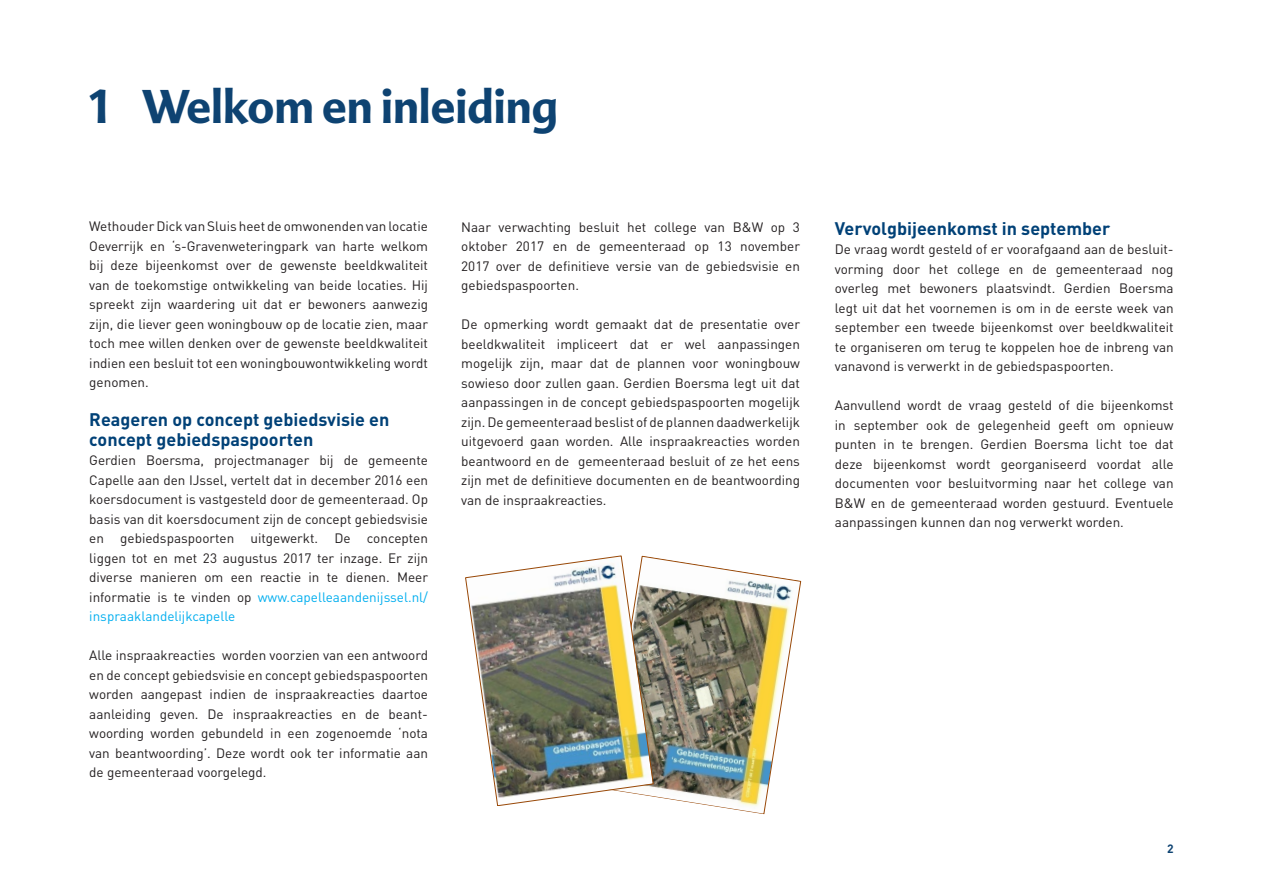
<style>
.page{position:relative;width:1263px;height:893px;background:#fff}
.page>*{position:absolute;margin:0;border:0;box-sizing:border-box;transform-origin:0 0}
.Kop_hoofdstuk{font:700 45px "Advert";color:#0e4372;scale:.95 1}
._03_kopje{font:700 18px/19.5px "DIN Pro";color:#004177}
._03_body{font:13.5px/19.5px "DIN Pro";color:#231f20;text-align:justify}
.t1{font:700 12px "DIN Pro";color:#0e4372}
.s1{color:#00aeef}
</style>
<div class="page">
<img style="left:654px;top:557px;width:148px;height:258px">
<img style="left:465px;top:555px;width:189px;height:251px">
<p class="Kop_hoofdstuk" style="left:89px;top:78px;width:495px">1 Welkom en inleiding</p>
<p class="_03_body" style="left:89px;top:216px;width:340px">Wethouder Dick van Sluis heet de omwonenden van locatie Oeverrijk en ‘s-Gravenweteringpark van harte welkom bij deze bijeenkomst over de gewenste beeldkwaliteit van de toekomstige ontwikkeling van beide locaties. Hij spreekt zijn waardering uit dat er bewoners aanwezig zijn, die liever geen woningbouw op de locatie zien, maar toch mee willen denken over de gewenste beeldkwaliteit indien een besluit tot een woningbouwontwikkeling wordt genomen.</p>
<p class="_03_kopje" style="left:89px;top:409px;width:301px">Reageren op concept gebiedsvisie en concept gebiedspaspoorten</p>
<p class="_03_body" style="left:89px;top:450px;width:340px">Gerdien Boersma, projectmanager bij de gemeente Capelle aan den IJssel, vertelt dat in december 2016 een koersdocument is vastgesteld door de gemeenteraad. Op basis van dit koersdocument zijn de concept gebiedsvisie en gebiedspaspoorten uitgewerkt. De concepten liggen tot en met 23 augustus 2017 ter inzage. Er zijn diverse manieren om een reactie in te dienen. Meer informatie is te vinden op <span class="s1">www.capelleaandenijssel.nl/ inspraaklandelijkcapelle</span></p>
<p class="_03_body" style="left:89px;top:645px;width:340px">Alle inspraakreacties worden voorzien van een antwoord en de concept gebiedsvisie en concept gebiedspaspoorten worden aangepast indien de inspraakreacties daartoe aanleiding geven. De inspraakreacties en de beant&shy;woording worden gebundeld in een zogenoemde ‘nota van beantwoording’. Deze wordt ook ter informatie aan de gemeenteraad voorgelegd.</p>
<p class="_03_body" style="left:461px;top:216px;width:340px">Naar verwachting besluit het college van B&amp;W op 3 oktober 2017 en de gemeenteraad op 13 november 2017 over de definitieve versie van de gebiedsvisie en gebiedspaspoorten.</p>
<p class="_03_body" style="left:461px;top:314px;width:340px">De opmerking wordt gemaakt dat de presentatie over beeldkwaliteit impliceert dat er wel aanpassingen mogelijk zijn, maar dat de plannen voor woningbouw sowieso door zullen gaan. Gerdien Boersma legt uit dat aanpassingen in de concept gebiedspaspoorten mogelijk zijn. De gemeenteraad beslist of de plannen daadwerkelijk uitgevoerd gaan worden. Alle inspraakreacties worden beantwoord en de gemeenteraad besluit of ze het eens zijn met de definitieve documenten en de beantwoording van de inspraakreacties.</p>
<p class="_03_kopje" style="left:835px;top:218px;width:277px">Vervolgbijeenkomst in september</p>
<p class="_03_body" style="left:835px;top:239px;width:340px">De vraag wordt gesteld of er voorafgaand aan de besluit&shy;vorming door het college en de gemeenteraad nog overleg met bewoners plaatsvindt. Gerdien Boersma legt uit dat het voornemen is om in de eerste week van september een tweede bijeenkomst over beeldkwaliteit te organiseren om terug te koppelen hoe de inbreng van vanavond is verwerkt in de gebiedspaspoorten.</p>
<p class="_03_body" style="left:835px;top:395px;width:340px">Aanvullend wordt de vraag gesteld of die bijeenkomst in september ook de gelegenheid geeft om opnieuw punten in te brengen. Gerdien Boersma licht toe dat deze bijeenkomst wordt georganiseerd voordat alle documenten voor besluitvorming naar het college van B&amp;W en de gemeenteraad worden gestuurd. Eventuele aanpassingen kunnen dan nog verwerkt worden.</p>
<p class="t1" style="left:1167px;top:841px;width:8px">2</p>
</div>
